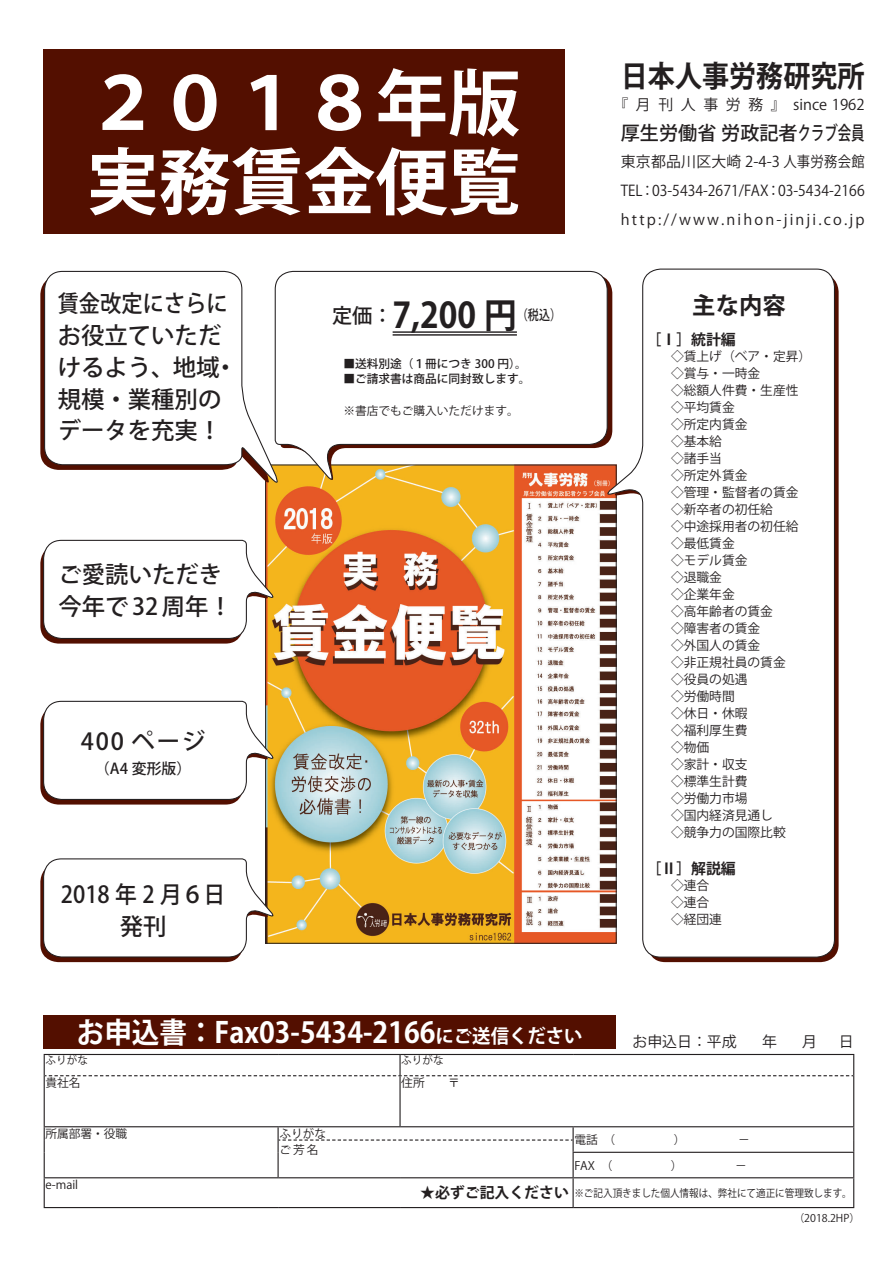
<style>
.page{position:relative;width:893px;height:1263px;background:#fff}
.page>*{position:absolute;margin:0;border:0;box-sizing:border-box;transform-origin:0 0}
.t1{font:700 72.3px/78.6px "Koz Go Pro";color:#fff}
.t2{font:700 35.1px "Koz Go Pro";color:#231f20;scale:.93 1}
.t3{font:700 29.7px "Koz Go Pro";color:#231f20;scale:.91 1}
.t4{font:700 28.65px "Koz Go Pro";color:#fff;scale:.96 1}
.t5{font:500 23.4px/32px "Koz Go Pro";color:#231f20;scale:.91 1}
.t6{font:500 23.4px/32px "Koz Go Pro";color:#231f20}
.t7{font:500 23.4px/32px "Koz Go Pro";color:#231f20;text-align:center;scale:.93 1}
.t8{font:700 23.4px "Koz Go Pro";color:#231f20}
.t9{font:500 19.2px "Koz Go Pro";color:#231f20}
.t10{font:14.85px/28.7px "Koz Go Pro";color:#231f20;text-align:justify}
.t11{font:700 14.85px "Koz Go Pro";color:#231f20}
.t12{font:500 14.85px "Koz Go Pro";color:#231f20}
.t13{font:500 13.8px "Koz Go Pro";color:#231f20;scale:.8 1}
.t14{font:12.75px/17px "Koz Go Pro";color:#231f20}
.t15{font:11.7px/16.2px "Koz Go Pro";color:#231f20}
.t16{font:500 11.7px "Koz Go Pro";color:#231f20}
.t17{font:10.65px "Koz Go Pro";color:#231f20;scale:.9 1}
.t18{font:10.65px "Koz Go Pro";color:#231f20}
.s1{font-size:19.2px}
</style>
<div class="page">
<div style="left:44px;top:1015px;width:572px;height:34px;background:#530f00"></div>
<hr style="left:44px;top:1054px;width:234px;height:1px;background:#231f20">
<hr style="left:278px;top:1054px;width:122px;height:1px;background:#231f20">
<hr style="left:400px;top:1054px;width:173px;height:1px;background:#231f20">
<hr style="left:573px;top:1054px;width:281px;height:1px;background:#231f20">
<hr style="left:44px;top:1126px;width:234px;height:1px;background:#231f20">
<hr style="left:278px;top:1126px;width:122px;height:1px;background:#231f20">
<hr style="left:400px;top:1126px;width:173px;height:1px;background:#231f20">
<hr style="left:573px;top:1126px;width:281px;height:1px;background:#231f20">
<hr style="left:573px;top:1152px;width:281px;height:1px;background:#231f20">
<hr style="left:44px;top:1177px;width:234px;height:1px;background:#231f20">
<hr style="left:573px;top:1177px;width:281px;height:1px;background:#231f20">
<hr style="left:44px;top:1207px;width:234px;height:1px;background:#231f20">
<hr style="left:278px;top:1207px;width:122px;height:1px;background:#231f20">
<hr style="left:400px;top:1207px;width:173px;height:1px;background:#231f20">
<hr style="left:573px;top:1207px;width:281px;height:1px;background:#231f20">
<hr style="left:44px;top:1076px;width:1px;height:50px;background:#231f20">
<svg style="left:44px;top:1127px;width:1px;height:80px"></svg>
<hr style="left:399px;top:1076px;width:2px;height:50px;background:#231f20">
<hr style="left:853px;top:1076px;width:1px;height:50px;background:#231f20">
<svg style="left:853px;top:1127px;width:1px;height:80px"></svg>
<svg style="left:44px;top:1055px;width:810px;height:21px"></svg>
<svg style="left:278px;top:1127px;width:296px;height:80px"></svg>
<img style="left:267px;top:484px;width:337px;height:458px">
<svg style="left:653px;top:280px;width:186px;height:682px;background:#642719"></svg>
<svg style="left:604px;top:268px;width:231px;height:690px"></svg>
<svg style="left:282px;top:270px;width:326px;height:213px"></svg>
<hr style="left:393px;top:331px;width:124px;height:2px;background:#231f20">
<hr style="left:393px;top:334px;width:124px;height:2px;background:#231f20">
<svg style="left:40px;top:283px;width:234px;height:208px"></svg>
<svg style="left:44px;top:270px;width:238px;height:220px"></svg>
<svg style="left:40px;top:858px;width:235px;height:104px"></svg>
<svg style="left:40px;top:539px;width:235px;height:105px"></svg>
<svg style="left:40px;top:700px;width:235px;height:104px"></svg>
<div style="left:43px;top:49px;width:521px;height:185px;background:#530f00"></div>
<h1 class="t1" style="left:87px;top:69px;width:435px">２０１８年版実務賃金便覧</h1>
<h3 class="t5" style="left:58px;top:288px;width:199px">賃金改定にさらにお役立ていただけるよう、地域・規模・業種別のデータを充実！</h3>
<h3 class="t6" style="left:59px;top:560px;width:175px">ご愛読いただき今年で 32 周年！</h3>
<h3 class="t6" style="left:81px;top:727px;width:126px">400 ページ</h3>
<p class="t12" style="left:95px;top:759px;width:98px">（A4 変形版）</p>
<h3 class="t7" style="left:61px;top:879px;width:178px">2018 年 2 月６日発刊</h3>
<h2 class="t2" style="left:332px;top:293px;width:200px"><sup>定価：</sup>7,200 円</h2>
<p class="t13" style="left:517px;top:306px;width:57px">（税込）</p>
<p class="t16" style="left:343px;top:356px;width:185px">■送料別途（１冊につき 300 円）。</p>
<p class="t16" style="left:343px;top:372px;width:189px">■ご請求書は商品に同封致します。</p>
<p class="t15" style="left:343px;top:403px;width:177px">※書店でもご購入いただけます。</p>
<h3 class="t3" style="left:621px;top:57px;width:269px">日本人事労務研究所</h3>
<p class="t10" style="left:613px;top:91px;width:253px">『月刊人事労務』　since 1962</p>
<h3 class="t9" style="left:621px;top:121px;width:245px">厚生労働省 労政記者クラブ会員</h3>
<p class="t10" style="left:621px;top:148px;width:245px">東京都品川区大崎 2-4-3 人事労務会館TEL：03-5434-2671/FAX：03-5434-2166 http://www.nihon-jinji.co.jp</p>
<h3 class="t8" style="left:692px;top:290px;width:95px">主な内容</h3>
<p class="t11" style="left:647px;top:330px;width:91px">［Ⅰ］統計編</p>
<p class="t14" style="left:671px;top:348px;width:142px">◇賃上げ（ベア・定昇）◇賞与・一時金<br>◇総額人件費・生産性◇平均賃金<br>◇所定内賃金<br>◇基本給<br>◇諸手当<br>◇所定外賃金<br>◇管理・監督者の賃金◇新卒者の初任給<br>◇中途採用者の初任給◇最低賃金<br>◇モデル賃金<br>◇退職金<br>◇企業年金<br>◇高年齢者の賃金<br>◇障害者の賃金<br>◇外国人の賃金<br>◇非正規社員の賃金<br>◇役員の処遇<br>◇労働時間<br>◇休日・休暇<br>◇福利厚生費<br>◇物価<br>◇家計・収支<br>◇標準生計費<br>◇労働力市場<br>◇国内経済見通し<br>◇競争力の国際比較</p>
<p class="t11" style="left:647px;top:859px;width:91px">［Ⅱ］解説編</p>
<p class="t14" style="left:671px;top:878px;width:53px">◇連合◇連合◇経団連</p>
<h3 class="t4" style="left:77px;top:1014px;width:528px">お申込書：Fax03-5434-2166<span class="s1">にご送信ください</span></h3>
<p class="t10" style="left:611px;top:1027px;width:245px">　 お申込日：平成　 年 　月　 日</p>
<p class="t18" style="left:45px;top:1053px;width:44px">ふりがな</p>
<p class="t18" style="left:401px;top:1053px;width:44px">ふりがな</p>
<p class="t15" style="left:45px;top:1074px;width:37px">貴社名</p>
<p class="t15" style="left:401px;top:1074px;width:60px">住所　　〒</p>
<p class="t15" style="left:45px;top:1125px;width:83px">所属部署・役職</p>
<p class="t15" style="left:279px;top:1126px;width:48px">ふりがなご芳名</p>
<p class="t15" style="left:45px;top:1176px;width:34px">e-mail</p>
<p class="t11" style="left:420px;top:1183px;width:150px">★必ずご記入ください</p>
<p class="t17" style="left:574px;top:1186px;width:310px">※ご記入頂きました個人情報は、弊社にて適正に管理致します。</p>
<p class="t18" style="left:794px;top:1211px;width:68px">（2018.2HP）</p>
</div>
